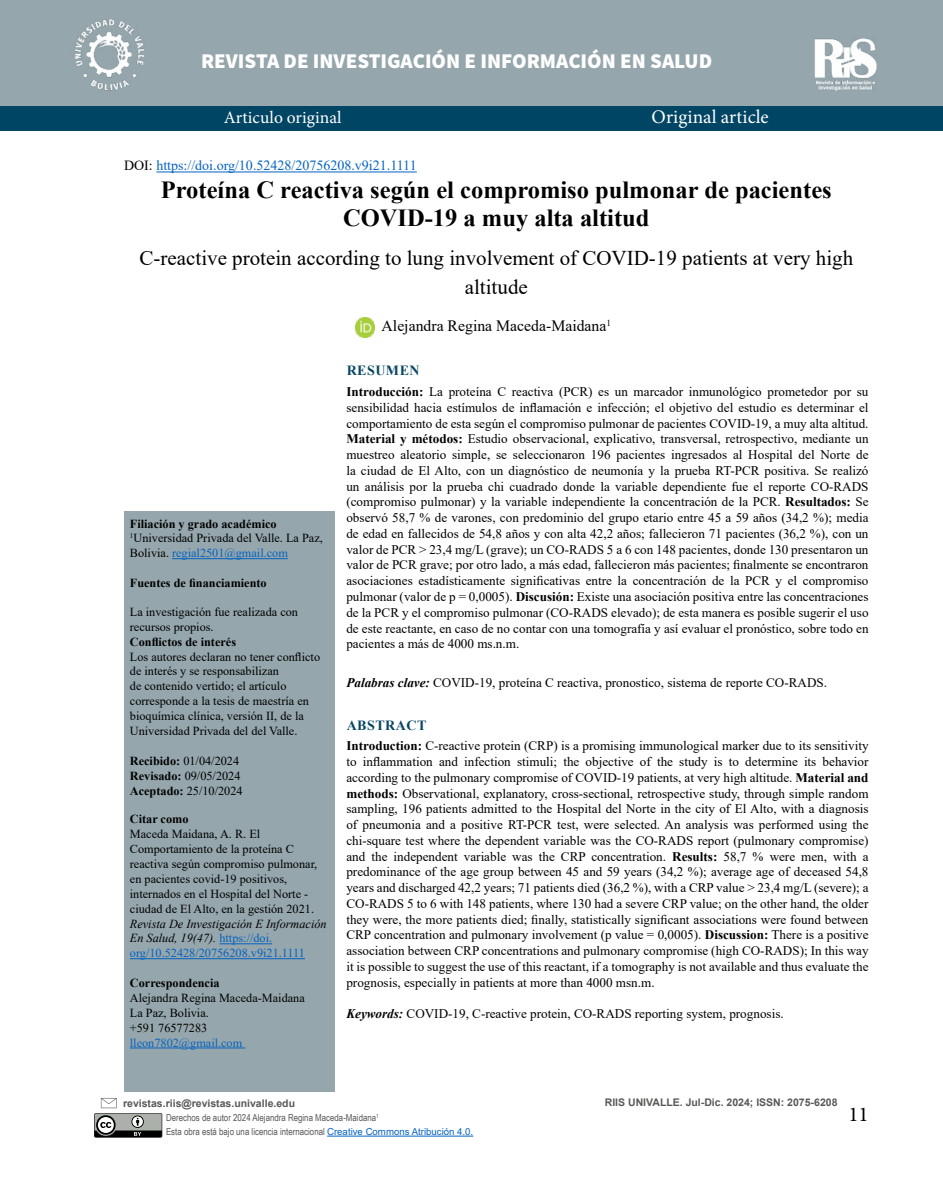
<style>
.page{position:relative;width:943px;height:1191px;background:#fff}
.page>*{position:absolute;margin:0;border:0;box-sizing:border-box;transform-origin:0 0}
.t1{font:700 24.5px/28px "Times New Roman";color:#000;text-align:center}
.t2{font:21px/28.9px "Times New Roman";color:#000;text-align:center}
.t3{font:900 21px "Source Sans Pro";color:#fff}
.t4{font:21px "Minion Pro";color:#000}
.t5{font:19.25px "Minion Pro";color:#fff}
.t6{font:17.5px "Minion Pro";color:#fff}
.t7{font:15.75px "Times New Roman";color:#000}
.t8{font:14px "Times New Roman";color:#0563c1}
.t9{font:700 14px "Times New Roman";letter-spacing:.035em;color:#094663}
.t10{font:13.12px/15.8px "Times New Roman";color:#000;text-align:justify}
.t11{font:12.25px/14.9px "Times New Roman";color:#000}
.t12{font:italic 12.25px/14.9px "Times New Roman";color:#000}
.t13{font:700 12.25px "Times New Roman";color:#000}
.t14{font:700 12.25px "Arial";color:#585856}
.t15{font:12.25px "Times New Roman";color:#0563c1}
.t16{font:700 10.5px "Arial";color:#585856}
.t17{font:9.62px/14px "Arial Narrow";color:#585856}
.s1{color:#000}
.s2{font-weight:700}
.s3{font-weight:700;font-style:italic}
.s4{color:#0563c1}
.s5{font-style:normal;color:#0563c1}
.s6{font-family:"Arial";color:#0563c1}
</style>
<div class="page">
<div style="left:0;top:0;width:943px;height:125px;background:#95a6ac"></div>
<div style="left:0;top:107px;width:943px;height:24px;background:#004563"></div>
<img style="left:75px;top:19px;width:69px;height:72px">
<img style="left:814px;top:38px;width:63px;height:53px">
<hr style="left:327px;top:1135px;width:146px;height:1px;background:#0563c1">
<svg style="left:94px;top:1098px;width:68px;height:39px"></svg>
<div style="left:124px;top:511px;width:210px;height:581px;background:#95a6ac"></div>
<hr style="left:172px;top:558px;width:116px;height:1px;background:#0563c1">
<hr style="left:219px;top:943px;width:53px;height:1px;background:#0563c1">
<hr style="left:130px;top:958px;width:175px;height:1px;background:#0563c1">
<hr style="left:130px;top:1047px;width:115px;height:1px;background:#0563c1">
<img style="left:355px;top:318px;width:20px;height:19px">
<hr style="left:156px;top:172px;width:261px;height:1px;background:#0563c1">
<h2 class="t3" style="left:201px;top:47px;width:512px">REVISTA DE INVESTIGACIÓN E INFORMACIÓN EN SALUD</h2>
<h3 class="t6" style="left:224px;top:106px;width:119px">Articulo original</h3>
<h3 class="t5" style="left:651px;top:104px;width:119px">Original article</h3>
<p class="t8" style="left:124px;top:156px;width:294px"><span class="s1">DOI:</span> https://doi.org/10.52428/20756208.v9i21.1111</p>
<h1 class="t1" style="left:161px;top:175px;width:672px">Proteína C reactiva según el compromiso pulmonar de pacientes<br>COVID-19 a muy alta altitud</h1>
<h2 class="t2" style="left:139px;top:243px;width:715px">C-reactive protein according to lung involvement of COVID-19 patients at very high altitude</h2>
<p class="t7" style="left:381px;top:314px;width:231px">Alejandra Regina Maceda-Maidana<sup>1</sup></p>
<p class="t9" style="left:346px;top:361px;width:74px">RESUMEN</p>
<p class="t10" style="left:346px;top:383px;width:523px"><span class="s2">Introducción:</span> La proteína C reactiva (PCR) es un marcador inmunológico prometedor por su sensibilidad hacia estímulos de inflamación e infección; el objetivo del estudio es determinar el comportamiento de esta según el compromiso pulmonar de pacientes COVID-19, a muy alta altitud.<br><span class="s2">Material y métodos:</span> Estudio observacional, explicativo, transversal, retrospectivo, mediante un muestreo aleatorio simple, se seleccionaron 196 pacientes ingresados al Hospital del Norte de la ciudad de El Alto, con un diagnóstico de neumonía y la prueba RT-PCR positiva. Se realizó un análisis por la prueba chi cuadrado donde la variable dependiente fue el reporte CO-RADS (compromiso pulmonar) y la variable independiente la concentración de la PCR. <span class="s2">Resultados:</span> Se observó 58,7 % de varones, con predominio del grupo etario entre 45 a 59 años (34,2 %); media de edad en fallecidos de 54,8 años y con alta 42,2 años; fallecieron 71 pacientes (36,2 %), con un valor de PCR &gt; 23,4 mg/L (grave); un CO-RADS 5 a 6 con 148 pacientes, donde 130 presentaron un valor de PCR grave; por otro lado, a más edad, fallecieron más pacientes; finalmente se encontraron asociaciones estadísticamente significativas entre la concentración de la PCR y el compromiso pulmonar (valor de p = 0,0005). <span class="s2">Discusión:</span> Existe una asociación positiva entre las concentraciones de la PCR y el compromiso pulmonar (CO-RADS elevado); de esta manera es posible sugerir el uso de este reactante, en caso de no contar con una tomografía y así evaluar el pronóstico, sobre todo en pacientes a más de 4000 ms.n.m.</p>
<p class="t10" style="left:346px;top:674px;width:482px"><span class="s3">Palabras clave:</span> COVID-19, proteína C reactiva, pronostico, sistema de reporte CO-RADS.</p>
<p class="t9" style="left:346px;top:715px;width:81px">ABSTRACT</p>
<p class="t10" style="left:346px;top:737px;width:523px"><span class="s2">Introduction:</span> C-reactive protein (CRP) is a promising immunological marker due to its sensitivity to inflammation and infection stimuli; the objective of the study is to determine its behavior according to the pulmonary compromise of COVID-19 patients, at very high altitude. <span class="s2">Material and methods:</span> Observational, explanatory, cross-sectional, retrospective study, through simple random sampling, 196 patients admitted to the Hospital del Norte in the city of El Alto, with a diagnosis of pneumonia and a positive RT-PCR test, were selected. An analysis was performed using the chi-square test where the dependent variable was the CO-RADS report (pulmonary compromise) and the independent variable was the CRP concentration. <span class="s2">Results:</span> 58,7 % were men, with a predominance of the age group between 45 and 59 years (34,2 %); average age of deceased 54,8 years and discharged 42,2 years; 71 patients died (36,2 %), with a CRP value &gt; 23,4 mg/L (severe); a CO-RADS 5 to 6 with 148 patients, where 130 had a severe CRP value; on the other hand, the older they were, the more patients died; finally, statistically significant associations were found between CRP concentration and pulmonary involvement (p value = 0,0005). <span class="s2">Discussion:</span> There is a positive association between CRP concentrations and pulmonary compromise (high CO-RADS); In this way it is possible to suggest the use of this reactant, if a tomography is not available and thus evaluate the prognosis, especially in patients at more than 4000 msn.m.</p>
<p class="t10" style="left:346px;top:1005px;width:439px"><span class="s3">Keywords:</span> COVID-19, C-reactive protein, CO-RADS reporting system, prognosis.</p>
<p class="t11" style="left:130px;top:515px;width:194px"><span class="s2">Filiación y grado académico<br></span><sup>1</sup>Universidad Privada del Valle. La Paz,<br>Bolivia. <span class="s4">regial2501@gmail.com</span></p>
<p class="t13" style="left:130px;top:574px;width:138px">Fuentes de financiamiento</p>
<p class="t11" style="left:130px;top:604px;width:170px">La investigación fue realizada con recursos propios.</p>
<p class="t13" style="left:130px;top:633px;width:108px">Conflictos de interés</p>
<p class="t11" style="left:130px;top:648px;width:192px">Los autores declaran no tener conflicto de interés y se responsabilizan<br>de contenido vertido; el artículo corresponde a la tesis de maestría en bioquímica clínica, versión II, de la Universidad Privada del del Valle.</p>
<p class="t11" style="left:130px;top:753px;width:114px"><span class="s2">Recibido:</span> 01/04/2024<br><span class="s2">Revisado:</span> 09/05/2024<br><span class="s2">Aceptado:</span> 25/10/2024</p>
<p class="t13" style="left:130px;top:810px;width:60px">Citar como</p>
<p class="t11" style="left:130px;top:826px;width:189px">Maceda Maidana, A. R. El Comportamiento de la proteína C reactiva según compromiso pulmonar, en pacientes covid-19 positivos, internados en el Hospital del Norte - ciudad de El Alto, en la gestión 2021.</p>
<p class="t12" style="left:130px;top:915px;width:198px">Revista De Investigación E Información<br>En Salud, 19(47). <span class="s5">https://doi. org/10.52428/20756208.v9i21.1111</span></p>
<p class="t13" style="left:130px;top:974px;width:91px">Correspondencia</p>
<p class="t11" style="left:130px;top:990px;width:176px">Alejandra Regina Maceda-Maidana<br>La Paz, Bolivia.<br>+591 76577283</p>
<p class="t15" style="left:130px;top:1033px;width:114px">lleon7802@gmail.com</p>
<p class="t16" style="left:123px;top:1095px;width:173px">revistas.riis@revistas.univalle.edu</p>
<p class="t16" style="left:604px;top:1094px;width:234px">RIIS UNIVALLE. Jul-Dic. 2024; ISSN: 2075-6208</p>
<p class="t17" style="left:166px;top:1110px;width:309px">Derechos de autor 2024 Alejandra Regina Maceda-Maidana<sup>1<br></sup>Esta obra está bajo una licencia internacional <span class="s6">Creative Commons Atribución 4.0.</span></p>
<p class="t14" style="left:124px;top:1111px;width:319px">RIIS UNIVALLE. Jul.-Dic. 19(47), 2024; ISSN: 2075-6208</p>
<h2 class="t4" style="left:848px;top:1099px;width:22px">11</h2>
</div>
